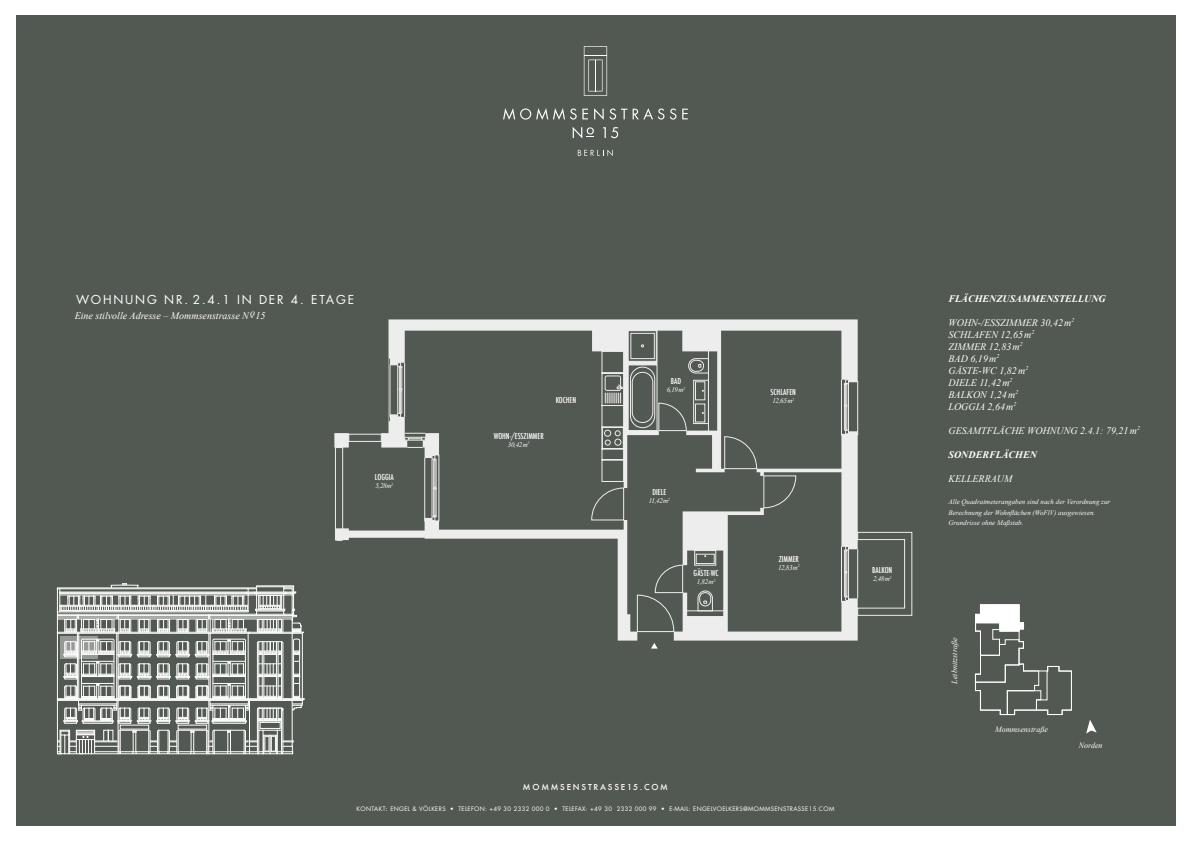
<style>
.page{position:relative;width:1191px;height:842px;background:#fff}
.page>*{position:absolute;margin:0;border:0;box-sizing:border-box;transform-origin:0 0}
.t1{font:12px "Futura";letter-spacing:.15em;color:#fff}
.t2{font:italic 10px/12px "Times New Roman";color:#fff}
.t3{font:italic 700 10px "Times New Roman";color:#fff}
.t4{font:500 condensed 8px "Futura";color:#fff}
.t5{font:italic 8px "Times New Roman";color:#fff}
.t6{font:500 8px "Futura";letter-spacing:.22em;color:#fff}
.t7{font:italic 7px/10.4px "Times New Roman";color:#fff}
.t8{font:6px "Futura";letter-spacing:.05em;color:#fff}
.s1{font-weight:500}
</style>
<div class="page">
<div style="left:16px;top:16px;width:1159px;height:810px;background:#525852"></div>
<svg style="left:57px;top:583px;width:248px;height:171px"></svg>
<svg style="left:60px;top:637px;width:38px;height:22px"></svg>
<svg style="left:1086px;top:720px;width:10px;height:14px"></svg>
<svg style="left:975px;top:604px;width:97px;height:111px"></svg>
<svg style="left:603px;top:127px;width:15px;height:11px"></svg>
<svg style="left:572px;top:127px;width:22px;height:12px"></svg>
<svg style="left:578px;top:150px;width:35px;height:6px"></svg>
<svg style="left:582px;top:109px;width:6px;height:10px"></svg>
<svg style="left:503px;top:108px;width:73px;height:12px"></svg>
<svg style="left:670px;top:108px;width:6px;height:12px"></svg>
<svg style="left:682px;top:109px;width:6px;height:10px"></svg>
<svg style="left:609px;top:108px;width:55px;height:12px"></svg>
<svg style="left:594px;top:108px;width:9px;height:12px"></svg>
<svg style="left:584px;top:46px;width:23px;height:50px"></svg>
<hr style="left:595px;top:60px;width:1px;height:31px;background:#fff">
<svg style="left:388px;top:319px;width:469px;height:26px;fill:#ededed"></svg>
<svg style="left:334px;top:345px;width:578px;height:304px"></svg>
<p class="t1" style="left:76px;top:292px;width:279px">WOHNUNG NR. 2.4.1 IN DER 4. ETAGE</p>
<p class="t2" style="left:75px;top:309px;width:192px">Eine stilvolle Adresse – Mommsenstrasse No 15</p>
<p class="t4" style="left:375px;top:472px;width:20px">LOGGIA</p>
<p class="t7" style="left:375px;top:480px;width:19px">5,28m<sup>2</sup></p>
<p class="t4" style="left:493px;top:431px;width:52px">WOHN-/ESSZIMMER</p>
<p class="t7" style="left:508px;top:439px;width:23px">30,42m<sup>2</sup></p>
<p class="t4" style="left:555px;top:395px;width:22px">KOCHEN</p>
<p class="t4" style="left:671px;top:376px;width:12px">BAD</p>
<p class="t7" style="left:666px;top:384px;width:20px">6,19m<sup>2</sup></p>
<p class="t4" style="left:770px;top:387px;width:27px">SCHLAFEN</p>
<p class="t7" style="left:772px;top:395px;width:23px">12,65m<sup>2</sup></p>
<p class="t4" style="left:652px;top:487px;width:15px">DIELE</p>
<p class="t7" style="left:649px;top:495px;width:23px">11,42m<sup>2</sup></p>
<p class="t4" style="left:693px;top:568px;width:26px">GÄSTE-WC</p>
<p class="t7" style="left:697px;top:576px;width:20px">1,82m<sup>2</sup></p>
<p class="t4" style="left:779px;top:554px;width:22px">ZIMMER</p>
<p class="t7" style="left:778px;top:562px;width:23px">12,83m<sup>2</sup></p>
<p class="t4" style="left:872px;top:565px;width:22px">BALKON</p>
<p class="t7" style="left:873px;top:573px;width:20px">2,48m<sup>2</sup></p>
<p class="t6" style="left:523px;top:781px;width:146px">MOMMSENSTRASSE15.COM</p>
<p class="t8" style="left:356px;top:805px;width:479px">KONTAKT<span class="s1">:</span> ENGEL &amp; VÖLKERS • TELEFON: +49 30 2332 000 0 • TELEFAX: +49 30 2332 000 99 • E-MAIL: ENGELVOELKERS@MOMMSENSTRASSE15.COM</p>
<p class="t3" style="left:948px;top:291px;width:159px">FLÄCHENZUSAMMENSTELLUNG</p>
<p class="t2" style="left:948px;top:316px;width:127px">WOHN-/ESSZIMMER 30,42m<sup>2<br></sup>SCHLAFEN 12,65m<sup>2<br></sup>ZIMMER 12,83m<sup>2<br></sup>BAD 6,19m<sup>2<br></sup>GÄSTE-WC 1,82m<sup>2<br></sup>DIELE 11,42m<sup>2<br></sup>BALKON 1,24m<sup>2<br></sup>LOGGIA 2,64m<sup>2</sup></p>
<p class="t2" style="left:948px;top:424px;width:193px">GESAMTFLÄCHE WOHNUNG 2.4.1: 79,21m<sup>2</sup></p>
<p class="t3" style="left:948px;top:447px;width:90px">SONDERFLÄCHEN</p>
<p class="t2" style="left:948px;top:472px;width:65px">KELLERRAUM</p>
<p class="t7" style="left:948px;top:496px;width:163px">Alle Quadratmeterangaben sind nach der Verordnung zur<br>Berechnung der Wohnflächen (WoFlV) ausgewiesen.<br>Grundrisse ohne Maßstab.</p>
<p class="t5" style="left:949px;top:683px;width:47px;rotate:-90deg">Leibnitzstraße</p>
<p class="t5" style="left:995px;top:724px;width:54px">Mommsenstraße</p>
<p class="t5" style="left:1078px;top:740px;width:25px">Norden</p>
</div>
